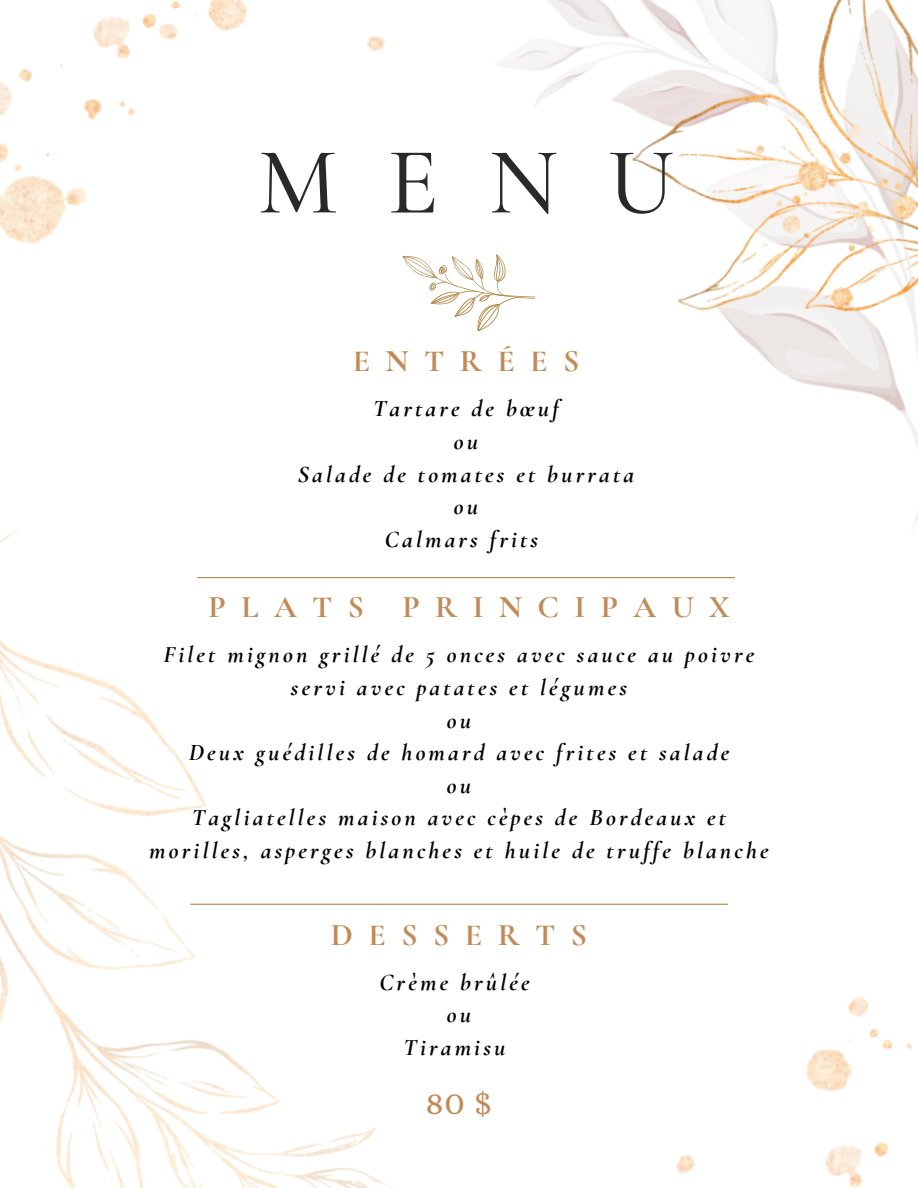
<style>
.page{position:relative;width:918px;height:1188px;background:#fff}
.page>*{position:absolute;margin:0;border:0;box-sizing:border-box;transform-origin:0 0}
.t1{font:500 95.55px "Cormorant Garamond";color:#292929}
.t2{font:36px "Alice";color:#c08b59}
.t3{font:700 31.5px "Cormorant Garamond";letter-spacing:.49em;color:#c08b59}
.t4{font:italic 700 24px/32.7px "Cormorant Garamond";letter-spacing:.13em;color:#000;text-align:center}
</style>
<div class="page">
<img style="left:367px;top:0;width:551px;height:523px">
<img style="left:595px;top:903px;width:318px;height:285px">
<img style="left:0;top:0;width:247px;height:244px">
<img style="left:0;top:507px;width:595px;height:681px">
<hr style="left:197px;top:577px;width:538px;height:1px;background:#ad884a">
<hr style="left:190px;top:904px;width:538px;height:1px;background:#ad884a">
<svg style="left:399px;top:254px;width:137px;height:81px"></svg>
<h1 class="t1" style="left:258px;top:124px;width:418px">MENU</h1>
<h3 class="t3" style="left:353px;top:342px;width:228px">ENTRÉES</h3>
<p class="t4" style="left:298px;top:392px;width:338px">Tartare de bœuf<br>ou<br>Salade de tomates et burrata ou<br>Calmars frits</p>
<h3 class="t3" style="left:209px;top:588px;width:523px">PLATS PRINCIPAUX</h3>
<p class="t4" style="left:149px;top:638px;width:621px">Filet mignon grillé de 5 onces avec sauce au poivre servi avec patates et légumes<br>ou<br>Deux guédilles de homard avec frites et salade<br>ou<br>Tagliatelles maison avec cèpes de Bordeaux et morilles, asperges blanches et huile de truffe blanche</p>
<h3 class="t3" style="left:331px;top:916px;width:258px">DESSERTS</h3>
<p class="t4" style="left:379px;top:966px;width:152px">Crème brûlée ou<br>Tiramisu</p>
<h2 class="t2" style="left:426px;top:1081px;width:68px">80 $</h2>
</div>
